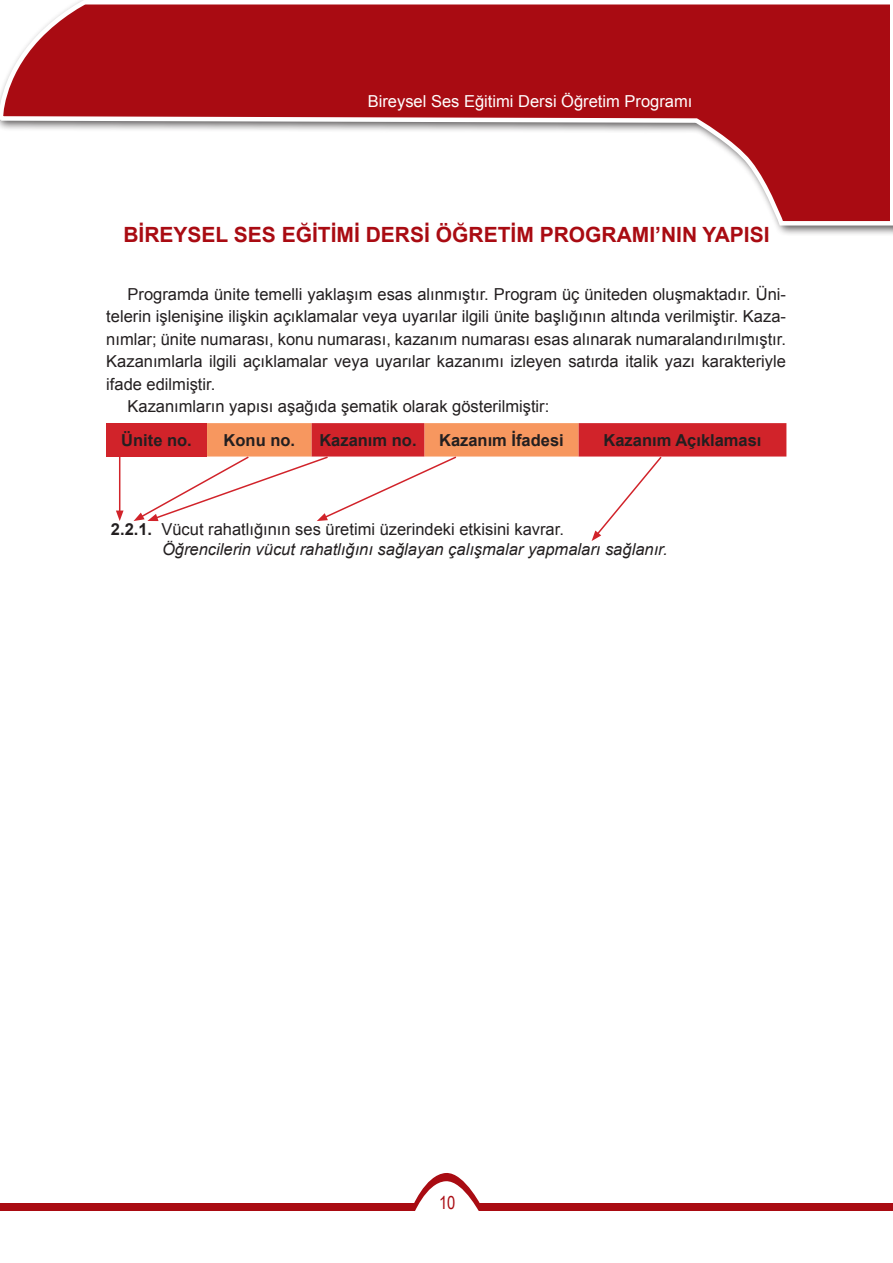
<style>
.page{position:relative;width:893px;height:1263px;background:#fff}
.page>*{position:absolute;margin:0;border:0;box-sizing:border-box;transform-origin:0 0}
.BAŞLIK{font:700 21px "Arial";color:#a90b12}
.t1{font:18px "Arial Narrow";color:#a90b12}
.ana_metin{font:16.5px/22.5px "Arial";color:#231f20;text-align:justify}
.t2{font:italic 16.5px "Arial";color:#231f20}
.t3{font:700 16.5px "Arial";color:#231f20}
.t4{font:16.5px "Arial";color:#fff}
.s1{font-weight:700}
</style>
<div class="page">
<svg style="left:414px;top:1173px;width:66px;height:38px"></svg>
<div style="left:0;top:0;width:893px;height:237px;background:#231f20;opacity:.75"></div>
<svg style="left:0;top:0;width:893px;height:228px"></svg>
<div style="left:1px;top:1203px;width:414px;height:8px;background:#a90b12"></div>
<div style="left:480px;top:1203px;width:413px;height:8px;background:#a90b12"></div>
<div style="left:106px;top:423px;width:101px;height:33px;background:#d1232a"></div>
<hr style="left:119px;top:451px;width:1px;height:62px;background:#d1232a">
<svg style="left:116px;top:510px;width:8px;height:11px"></svg>
<svg style="left:134px;top:423px;width:652px;height:118px"></svg>
<p class="t4" style="left:368px;top:91px;width:326px">Bireysel Ses Eğitimi Dersi Öğretim Programı</p>
<p class="BAŞLIK" style="left:123px;top:220px;width:648px">BİREYSEL SES EĞİTİMİ DERSİ ÖĞRETİM PROGRAMI’NIN YAPISI</p>
<p class="ana_metin" style="left:106px;top:283px;width:681px;text-indent:21px">Programda ünite temelli yaklaşım esas alınmıştır. Program üç üniteden oluşmaktadır. Üni&shy;telerin işlenişine ilişkin açıklamalar veya uyarılar ilgili ünite başlığının altında verilmiştir. Kaza&shy;nımlar; ünite numarası, konu numarası, kazanım numarası esas alınarak numaralandırılmıştır.<br>Kazanımlarla ilgili açıklamalar veya uyarılar kazanımı izleyen satırda italik yazı karakteriyle ifade edilmiştir.</p>
<p class="ana_metin" style="left:128px;top:395px;width:423px">Kazanımların yapısı aşağıda şematik olarak gösterilmiştir:</p>
<p class="t3" style="left:121px;top:429px;width:72px">Ünite no.</p>
<p class="t3" style="left:224px;top:429px;width:73px">Konu no.</p>
<p class="t3" style="left:319px;top:429px;width:99px">Kazanım no.</p>
<p class="t3" style="left:439px;top:429px;width:126px">Kazanım İfadesi</p>
<p class="t3" style="left:603px;top:429px;width:160px">Kazanım Açıklaması</p>
<p class="ana_metin" style="left:111px;top:518px;width:455px"><span class="s1">2.2.1.</span> Vücut rahatlığının ses üretimi üzerindeki etkisini kavrar.</p>
<p class="t2" style="left:162px;top:539px;width:507px">Öğrencilerin vücut rahatlığını sağlayan çalışmalar yapmaları sağlanır.</p>
<p class="t1" style="left:439px;top:1189px;width:18px">10</p>
</div>
